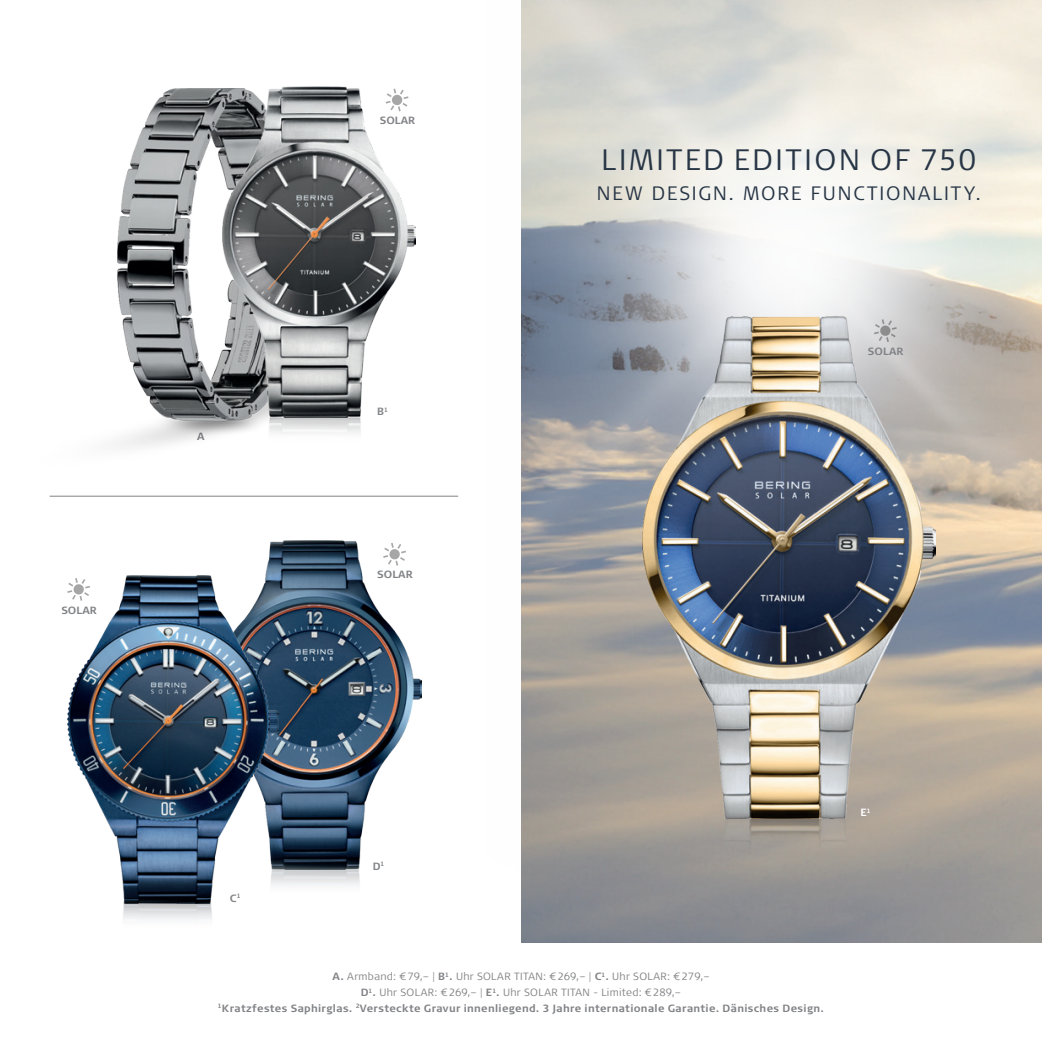
<style>
.page{position:relative;width:1042px;height:1042px;background:#fff}
.page>*{position:absolute;margin:0;border:0;box-sizing:border-box;transform-origin:0 0}
.t1{font:300 29.4px "Signa Pro";letter-spacing:.09em;color:#273545}
.t2{font:300 19.43px "Signa Pro";letter-spacing:.1em;color:#273545}
.t3{font:700 10.5px/15.8px "Signa Pro";letter-spacing:.03em;color:#808285;text-align:center}
.t4{font:700 10.5px "Signa Pro";color:#fff}
.s1{font-weight:300}
</style>
<div class="page">
<img style="left:521px;top:0;width:521px;height:943px">
<hr style="left:50px;top:496px;width:408px;height:1px;background:#808285">
<img style="left:265px;top:541px;width:156px;height:345px">
<img style="left:117px;top:88px;width:105px;height:360px">
<img style="left:222px;top:418px;width:139px;height:16px">
<img style="left:222px;top:87px;width:193px;height:331px">
<img style="left:67px;top:576px;width:212px;height:344px">
<img style="left:642px;top:317px;width:293px;height:559px">
<p class="t3" style="left:61px;top:601px;width:37px">SOLAR</p>
<p class="t3" style="left:197px;top:428px;width:9px">A</p>
<p class="t3" style="left:380px;top:112px;width:37px">SOLAR</p>
<p class="t3" style="left:377px;top:403px;width:12px">B<sup>1</sup></p>
<p class="t3" style="left:377px;top:566px;width:37px">SOLAR</p>
<p class="t1" style="left:601px;top:140px;width:376px">LIMITED EDITION OF 750</p>
<p class="t2" style="left:597px;top:180px;width:385px">NEW DESIGN. MORE FUNCTIONALITY.</p>
<p class="t3" style="left:868px;top:343px;width:37px">SOLAR</p>
<p class="t3" style="left:230px;top:889px;width:12px">C<sup>1</sup></p>
<p class="t3" style="left:373px;top:857px;width:13px">D<sup>1</sup></p>
<p class="t3" style="left:218px;top:968px;width:607px">A. <span class="s1">Armband: €79,– |</span> B<sup>1</sup>. <span class="s1">Uhr SOLAR TITAN: €269,– |</span> C<sup>1</sup>. <span class="s1">Uhr SOLAR: €279,–<br></span>D<sup>1</sup>. <span class="s1">Uhr SOLAR: €269,– |</span> E<sup>1</sup>. <span class="s1">Uhr SOLAR TITAN - Limited: €289,–<br></span><sup>1</sup>Kratzfestes Saphirglas. <sup>2</sup>Versteckte Gravur innenliegend. 3 Jahre internationale Garantie. Dänisches Design.</p>
<p class="t4" style="left:860px;top:805px;width:12px">E<sup>1</sup></p>
</div>
